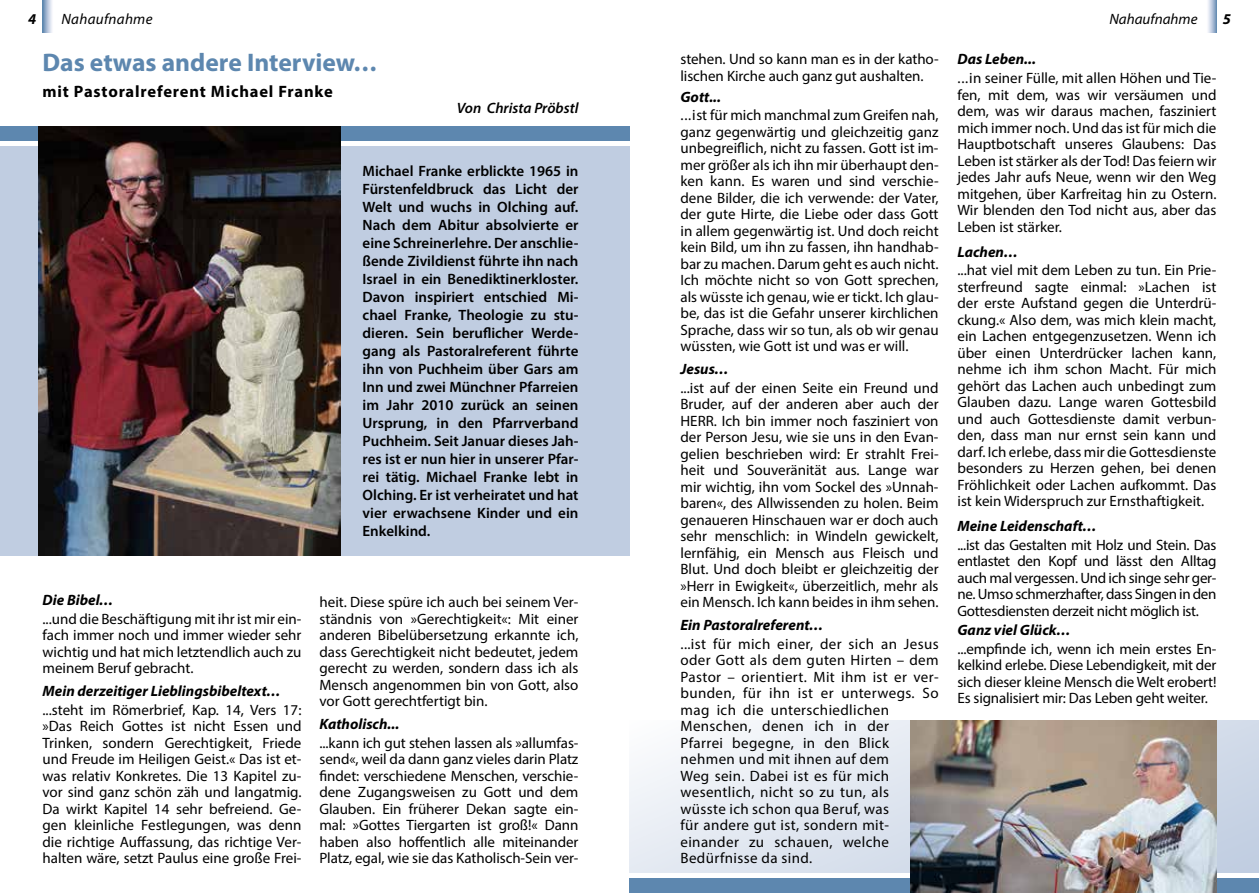
<style>
.page{position:relative;width:1259px;height:893px;background:#fff}
.page>*{position:absolute;margin:0;border:0;box-sizing:border-box;transform-origin:0 0}
.t1{font:700 25.5px "Myriad Pro";color:#5d87af}
.t2{font:700 16.5px "Myriad Pro";letter-spacing:.05em;color:#000}
.t3{font:15px/16.5px "Myriad Pro";color:#000;text-align:justify}
.t4{font:600 15px/18px "Myriad Pro";color:#000;text-align:justify}
.t5{font:15px/16.5px "Myriad Pro";letter-spacing:.025em;color:#000}
.t6{font:italic 700 15px "Myriad Pro";color:#000}
.t7{font:italic 15px "Myriad Pro";letter-spacing:.01em;color:#000}
.t8{font:italic 600 15px "Myriad Pro";color:#000}
</style>
<div class="page">
<svg style="left:629px;top:720px;width:630px;height:153px;fill:#e6ebf3"></svg>
<div style="left:0;top:126px;width:629px;height:15px;background:#5d87af"></div>
<div style="left:629px;top:878px;width:630px;height:15px;background:#5d87af"></div>
<div style="left:0;top:147px;width:629px;height:409px;background:#c0cde1"></div>
<img style="left:38px;top:126px;width:303px;height:430px">
<img style="left:910px;top:720px;width:306px;height:173px">
<svg style="left:1208px;top:0;width:8px;height:33px"></svg>
<svg style="left:43px;top:0;width:9px;height:33px"></svg>
<p class="t6" style="left:28px;top:9px;width:10px">4</p>
<p class="t7" style="left:61px;top:10px;width:93px">Nahaufnahme</p>
<p class="t7" style="left:1109px;top:10px;width:90px">Nahaufnahme</p>
<p class="t6" style="left:1222px;top:9px;width:10px">5</p>
<h1 class="t1" style="left:43px;top:46px;width:335px">Das etwas andere Interview...</h1>
<p class="t2" style="left:43px;top:80px;width:292px">mit Pastoralreferent Michael Franke</p>
<p class="t8" style="left:457px;top:99px;width:124px">Von Christa Pröbstl</p>
<p class="t4" style="left:362px;top:162px;width:217px">Michael Franke erblickte 1965 in Fürstenfeldbruck das Licht der Welt und wuchs in Olching auf.<br>Nach dem Abitur absolvierte er eine Schreinerlehre. Der anschlie&shy;ßende Zivildienst führte ihn nach Israel in ein Benediktinerkloster.<br>Davon inspiriert entschied Mi&shy;chael Franke, Theologie zu stu&shy;dieren. Sein beruflicher Werde&shy;gang als Pastoralreferent führte ihn von Puchheim über Gars am Inn und zwei Münchner Pfarreien im Jahr 2010 zurück an seinen Ursprung, in den Pfarrverband Puchheim. Seit Januar dieses Jah&shy;res ist er nun hier in unserer Pfar&shy;rei tätig. Michael Franke lebt in Olching. Er ist verheiratet und hat vier erwachsene Kinder und ein Enkelkind.</p>
<p class="t6" style="left:43px;top:590px;width:72px">Die Bibel...</p>
<p class="t3" style="left:43px;top:610px;width:260px">...und die Beschäftigung mit ihr ist mir ein&shy;fach immer noch und immer wieder sehr wichtig und hat mich letztendlich auch zu meinem Beruf gebracht.</p>
<p class="t6" style="left:43px;top:681px;width:239px">Mein derzeitiger Lieblingsbibeltext...</p>
<p class="t3" style="left:43px;top:701px;width:260px">...steht im Römerbrief, Kap. 14, Vers 17: »Das Reich Gottes ist nicht Essen und Trinken, sondern Gerechtigkeit, Friede und Freude im Heiligen Geist.« Das ist et&shy;was relativ Konkretes. Die 13 Kapitel zu&shy;vor sind ganz schön zäh und langatmig.<br>Da wirkt Kapitel 14 sehr befreiend. Ge&shy;gen kleinliche Festlegungen, was denn die richtige Auffassung, das richtige Ver&shy;halten wäre, setzt Paulus eine große Frei-</p>
<p class="t3" style="left:319px;top:594px;width:260px">heit. Diese spüre ich auch bei seinem Ver&shy;ständnis von »Gerechtigkeit«: Mit einer anderen Bibelübersetzung erkannte ich, dass Gerechtigkeit nicht bedeutet, jedem gerecht zu werden, sondern dass ich als Mensch angenommen bin von Gott, also vor Gott gerechtfertigt bin.</p>
<p class="t6" style="left:319px;top:714px;width:81px">Katholisch...</p>
<p class="t3" style="left:319px;top:734px;width:260px">...kann ich gut stehen lassen als »allumfas&shy;send«, weil da dann ganz vieles darin Platz findet: verschiedene Menschen, verschie&shy;dene Zugangsweisen zu Gott und dem Glauben. Ein früherer Dekan sagte ein&shy;mal: »Gottes Tiergarten ist groß!« Dann haben also hoffentlich alle miteinander Platz, egal, wie sie das Katholisch-Sein ver-</p>
<p class="t3" style="left:680px;top:51px;width:259px">stehen. Und so kann man es in der katho&shy;lischen Kirche auch ganz gut aushalten.</p>
<p class="t6" style="left:680px;top:87px;width:42px">Gott...</p>
<p class="t3" style="left:680px;top:107px;width:260px">...ist für mich manchmal zum Greifen nah, ganz gegenwärtig und gleichzeitig ganz unbegreiflich, nicht zu fassen. Gott ist im&shy;mer größer als ich ihn mir überhaupt den&shy;ken kann. Es waren und sind verschie&shy;dene Bilder, die ich verwende: der Vater, der gute Hirte, die Liebe oder dass Gott in allem gegenwärtig ist. Und doch reicht kein Bild, um ihn zu fassen, ihn handhab&shy;bar zu machen. Darum geht es auch nicht.<br>Ich möchte nicht so von Gott sprechen, als wüsste ich genau, wie er tickt. Ich glau&shy;be, das ist die Gefahr unserer kirchlichen Sprache, dass wir so tun, als ob wir genau wüssten, wie Gott ist und was er will.</p>
<p class="t6" style="left:680px;top:359px;width:49px">Jesus...</p>
<p class="t3" style="left:680px;top:379px;width:260px">...ist auf der einen Seite ein Freund und Bruder, auf der anderen aber auch der HERR. Ich bin immer noch fasziniert von der Person Jesu, wie sie uns in den Evan&shy;gelien beschrieben wird: Er strahlt Frei&shy;heit und Souveränität aus. Lange war mir wichtig, ihn vom Sockel des »Unnah&shy;baren«, des Allwissenden zu holen. Beim genaueren Hinschauen war er doch auch sehr menschlich: in Windeln gewickelt, lernfähig, ein Mensch aus Fleisch und Blut. Und doch bleibt er gleichzeitig der »Herr in Ewigkeit«, überzeitlich, mehr als ein Mensch. Ich kann beides in ihm sehen.</p>
<p class="t6" style="left:680px;top:615px;width:144px">Ein Pastoralreferent...</p>
<p class="t5" style="left:680px;top:635px;width:260px">...ist für mich einer, der sich an Jesus oder Gott als dem guten Hirten – dem<br>Pastor – orientiert. Mit ihm ist er ver&shy;bunden, für ihn ist er unterwegs. So mag ich die unterschiedlichen<br>Menschen, denen ich in der<br>Pfarrei begegne, in den Blick nehmen und mit ihnen auf dem<br>Weg sein. Dabei ist es für mich wesentlich, nicht so zu tun, als<br>wüsste ich schon qua Beruf, was<br>für andere gut ist, sondern mit&shy;einander zu schauen, welche<br>Bedürfnisse da sind.</p>
<p class="t6" style="left:957px;top:50px;width:80px">Das Leben...</p>
<p class="t3" style="left:957px;top:70px;width:260px">...in seiner Fülle, mit allen Höhen und Tie&shy;fen, mit dem, was wir versäumen und dem, was wir daraus machen, fasziniert mich immer noch. Und das ist für mich die Hauptbotschaft unseres Glaubens: Das Leben ist stärker als der Tod! Das feiern wir jedes Jahr aufs Neue, wenn wir den Weg mitgehen, über Karfreitag hin zu Ostern.<br>Wir blenden den Tod nicht aus, aber das Leben ist stärker.</p>
<p class="t6" style="left:957px;top:242px;width:61px">Lachen...</p>
<p class="t3" style="left:957px;top:262px;width:260px">...hat viel mit dem Leben zu tun. Ein Prie&shy;sterfreund sagte einmal: »Lachen ist der erste Aufstand gegen die Unterdrü&shy;ckung.« Also dem, was mich klein macht, ein Lachen entgegenzusetzen. Wenn ich über einen Unterdrücker lachen kann, nehme ich ihm schon Macht. Für mich gehört das Lachen auch unbedingt zum Glauben dazu. Lange waren Gottesbild und auch Gottesdienste damit verbun&shy;den, dass man nur ernst sein kann und darf. Ich erlebe, dass mir die Gottesdienste besonders zu Herzen gehen, bei denen Fröhlichkeit oder Lachen aufkommt. Das ist kein Widerspruch zur Ernsthaftigkeit.</p>
<p class="t6" style="left:957px;top:516px;width:140px">Meine Leidenschaft...</p>
<p class="t3" style="left:957px;top:536px;width:260px">...ist das Gestalten mit Holz und Stein. Das entlastet den Kopf und lässt den Alltag auch mal vergessen. Und ich singe sehr ger&shy;ne. Umso schmerzhafter, dass Singen in den Gottesdiensten derzeit nicht möglich ist.</p>
<p class="t6" style="left:957px;top:620px;width:114px">Ganz viel Glück...</p>
<p class="t3" style="left:957px;top:640px;width:260px">...empfinde ich, wenn ich mein erstes En&shy;kelkind erlebe. Diese Lebendigkeit, mit der sich dieser kleine Mensch die Welt erobert!<br>Es signalisiert mir: Das Leben geht weiter.</p>
</div>
